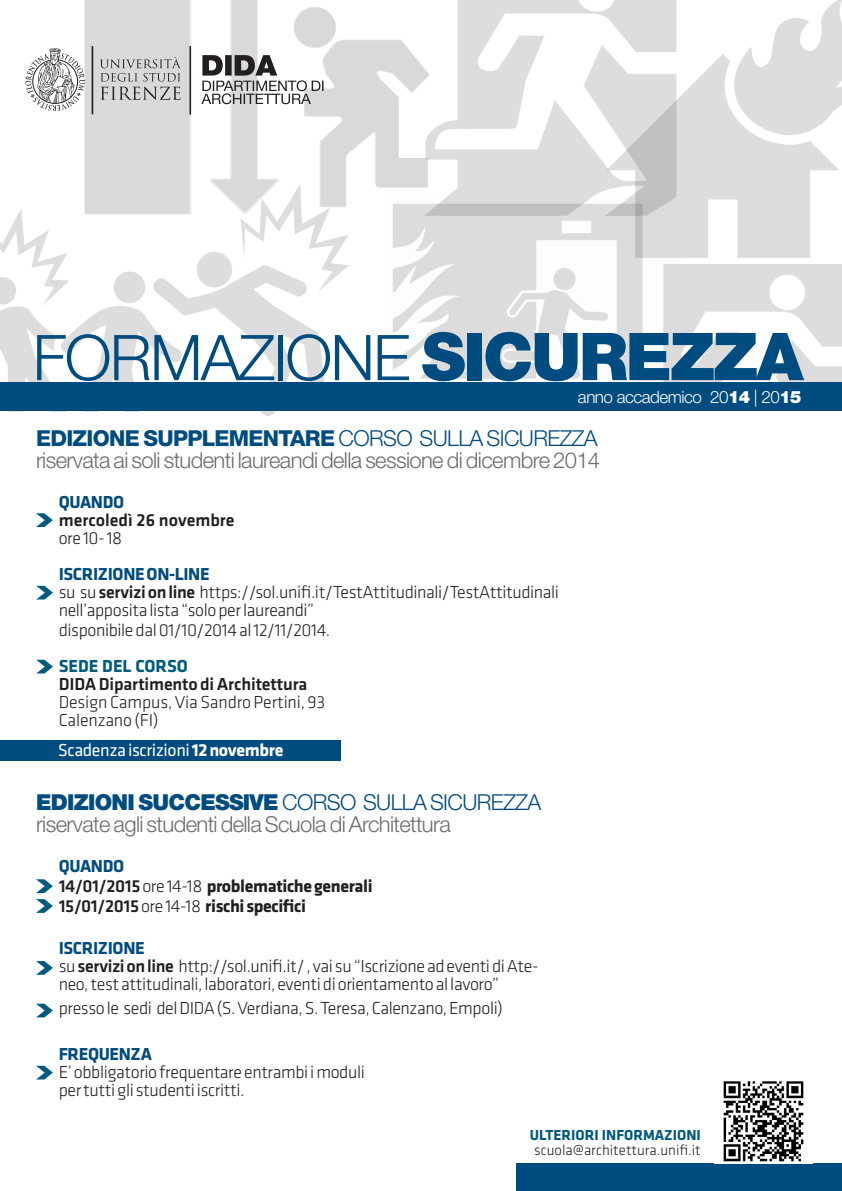
<style>
.page{position:relative;width:842px;height:1191px;background:#fff}
.page>*{position:absolute;margin:0;border:0;box-sizing:border-box;transform-origin:0 0}
.t1{font:300 63.1px "Helvetica Neue LT Pro";letter-spacing:-.03em;color:#004c80}
.t2{font:300 22px "Helvetica Neue LT Pro";letter-spacing:-.03em;color:#6c6d70}
.t3{font:800 22px "Helvetica Neue LT Pro";letter-spacing:-.03em;color:#004c80}
.t4{font:300 22px "Helvetica Neue LT Pro";letter-spacing:-.03em;color:#004c80}
.Stile_di_paragrafo_3{font:300 18px/18px "Klavika";letter-spacing:-.02em;color:#231f20}
.t5{font:700 18px "Klavika";letter-spacing:-.02em;color:#231f20}
.Stile_di_paragrafo_3-2{font:500 18px "Klavika";letter-spacing:-.01em;color:#231f20}
.t6{font:700 18px "Klavika";letter-spacing:-.02em;color:#004c80}
.t7{font:18px "Klavika";letter-spacing:-.02em;color:#fff}
.t8{font:700 18px "Klavika";color:#005b7f}
.t9{font:300 17px "Helvetica Neue LT Pro";letter-spacing:-.03em;color:#fff}
.t10{font:300 15px "Klavika";color:#231f20}
.t11{font:700 15px "Klavika";color:#005b7f}
.s1{font-weight:900;font-size:66px}
.s2{font-weight:900}
.s3{font-weight:300}
.s4{font-weight:500}
.s5{font-weight:700}
</style>
<div class="page">
<img style="left:385px;top:215px;width:258px;height:168px">
<img style="left:136px;top:267px;width:218px;height:149px">
<img style="left:607px;top:0;width:235px;height:259px">
<img style="left:84px;top:0;width:353px;height:267px">
<img style="left:419px;top:0;width:259px;height:215px">
<img style="left:0;top:208px;width:185px;height:175px">
<img style="left:630px;top:264px;width:212px;height:119px">
<div style="left:516px;top:1163px;width:326px;height:28px;background:#004c80"></div>
<div style="left:0;top:383px;width:842px;height:28px;background:#004c80"></div>
<div style="left:0;top:740px;width:340px;height:20px;background:#004c80"></div>
<svg style="left:36px;top:513px;width:17px;height:14px"></svg>
<svg style="left:36px;top:586px;width:17px;height:13px"></svg>
<svg style="left:36px;top:660px;width:17px;height:13px"></svg>
<svg style="left:36px;top:879px;width:17px;height:14px"></svg>
<svg style="left:36px;top:899px;width:17px;height:14px"></svg>
<svg style="left:36px;top:961px;width:17px;height:13px"></svg>
<svg style="left:36px;top:1003px;width:17px;height:14px"></svg>
<svg style="left:36px;top:1065px;width:17px;height:14px"></svg>
<img style="left:723px;top:1081px;width:81px;height:81px">
<hr style="left:189px;top:46px;width:2px;height:69px;background:#231f20">
<svg style="left:201px;top:55px;width:122px;height:49px"></svg>
<hr style="left:92px;top:46px;width:1px;height:68px;background:#231f20">
<svg style="left:100px;top:57px;width:81px;height:43px;background:#bcbcbc"></svg>
<svg style="left:25px;top:47px;width:60px;height:64px"></svg>
<p class="t1" style="left:33px;top:319px;width:772px">FORMAZIONE <span class="s1">SICUREZZA</span></p>
<p class="t9" style="left:578px;top:386px;width:225px">anno accademico 20<span class="s2">14</span> | 20<span class="s2">15</span></p>
<p class="t3" style="left:36px;top:425px;width:563px">EDIZIONE SUPPLEMENTARE <span class="s3">CORSO SULLA SICUREZZA</span></p>
<p class="t2" style="left:36px;top:447px;width:566px">riservata ai soli studenti laureandi della sessione di dicembre 2014</p>
<p class="t6" style="left:59px;top:492px;width:67px">QUANDO</p>
<p class="Stile_di_paragrafo_3-2" style="left:59px;top:510px;width:177px">mercoledì 26 novembre</p>
<p class="Stile_di_paragrafo_3" style="left:59px;top:529px;width:65px">ore 10- 18</p>
<p class="t6" style="left:59px;top:564px;width:153px">ISCRIZIONE ON-LINE</p>
<p class="Stile_di_paragrafo_3" style="left:59px;top:583px;width:502px">su su <span class="s4">servizi on line</span> https://sol.unifi.it/TestAttitudinali/TestAttitudinali</p>
<p class="Stile_di_paragrafo_3" style="left:59px;top:601px;width:257px">nell’apposita lista “solo per laureandi”</p>
<p class="Stile_di_paragrafo_3" style="left:59px;top:621px;width:273px">disponibile dal 01/10/2014 al 12/11/2014.</p>
<p class="t8" style="left:59px;top:656px;width:131px">SEDE DEL CORSO</p>
<p class="Stile_di_paragrafo_3-2" style="left:59px;top:674px;width:250px">DIDA Dipartimento di Architettura</p>
<p class="Stile_di_paragrafo_3" style="left:59px;top:693px;width:268px">Design Campus, Via Sandro Pertini, 93</p>
<p class="Stile_di_paragrafo_3" style="left:59px;top:711px;width:101px">Calenzano (FI)</p>
<p class="t7" style="left:58px;top:740px;width:227px">Scadenza iscrizioni <span class="s5">12 novembre</span></p>
<p class="t4" style="left:36px;top:789px;width:507px"><span class="s2">EDIZIONI SUCCESSIVE</span> CORSO SULLA SICUREZZA</p>
<p class="t2" style="left:36px;top:811px;width:416px">riservate agli studenti della Scuola di Architettura</p>
<p class="t6" style="left:59px;top:856px;width:67px">QUANDO</p>
<p class="t5" style="left:59px;top:876px;width:316px"><span class="s4">14/01/2015</span> <span class="s3">ore 14-18</span> problematiche generali</p>
<p class="t5" style="left:59px;top:896px;width:249px"><span class="s4">15/01/2015</span> <span class="s3">ore 14-18</span> rischi specifici</p>
<p class="t6" style="left:59px;top:938px;width:88px">ISCRIZIONE</p>
<p class="Stile_di_paragrafo_3" style="left:59px;top:957px;width:481px">su <span class="s4">servizi on line</span> http://sol.unifi.it/ , vai su “Iscrizione ad eventi di Ate&shy;neo, test attitudinali, laboratori, eventi di orientamento al lavoro”</p>
<p class="Stile_di_paragrafo_3" style="left:59px;top:999px;width:446px">presso le sedi del DIDA (S. Verdiana, S. Teresa, Calenzano, Empoli)</p>
<p class="t6" style="left:59px;top:1044px;width:95px">FREQUENZA</p>
<p class="Stile_di_paragrafo_3" style="left:59px;top:1063px;width:308px">E’ obbligatorio frequentare entrambi i moduli</p>
<p class="Stile_di_paragrafo_3" style="left:59px;top:1081px;width:187px">per tutti gli studenti iscritti.</p>
<p class="t11" style="left:530px;top:1126px;width:172px">ULTERIORI INFORMAZIONI</p>
<p class="t10" style="left:534px;top:1141px;width:168px">scuola@architettura.unifi.it</p>
</div>
